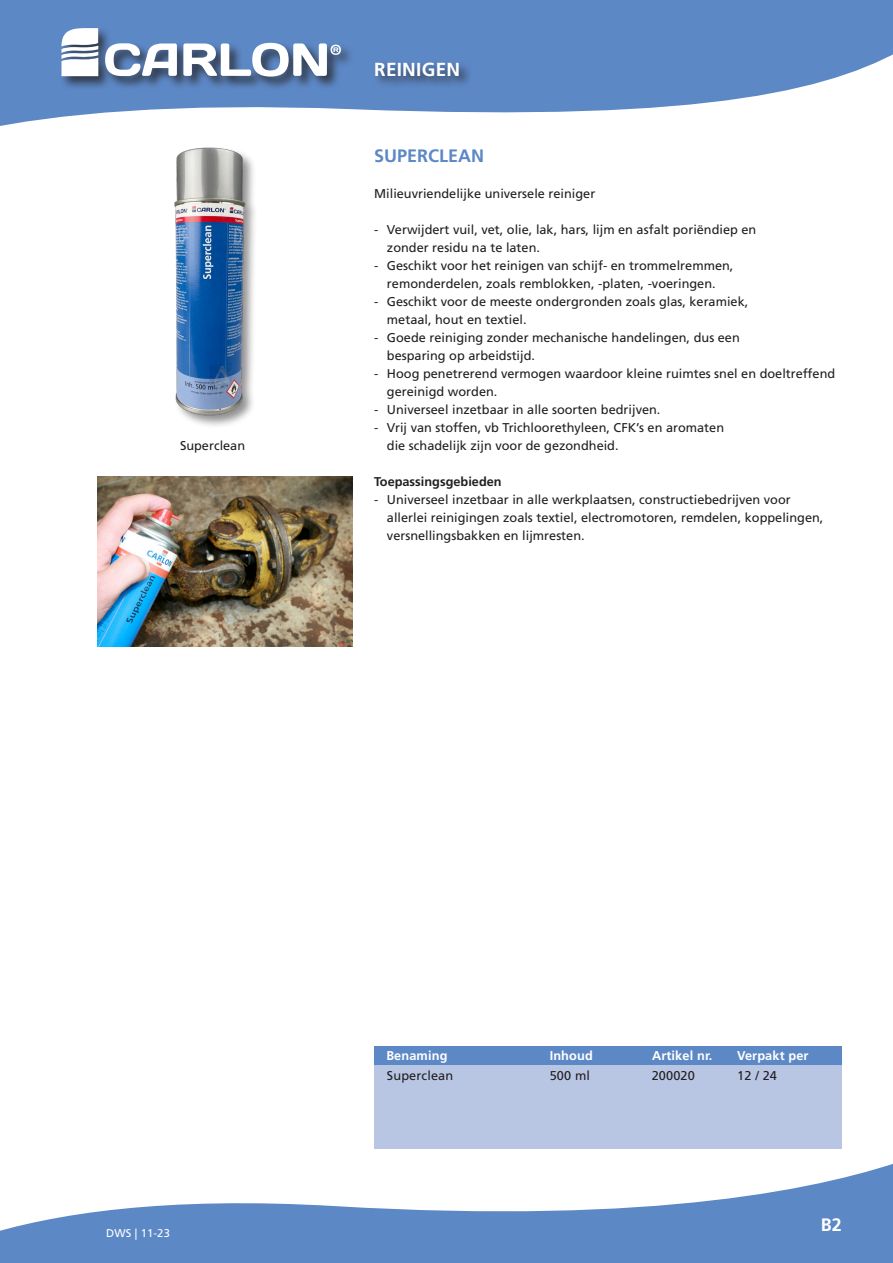
<style>
.page{position:relative;width:893px;height:1263px;background:#fff}
.page>*{position:absolute;margin:0;border:0;box-sizing:border-box;transform-origin:0 0}
.t1{font:700 18.9px "Frutiger LT Std";color:#fff}
.naam{font:700 18px "Frutiger LT Std";color:#5d88c6}
.t2{font:700 18px "Frutiger LT Std";color:#fff}
.omschrijving{font:12.75px/18px "Frutiger LT Std";color:#231f20}
.t3{font:700 12.75px "Frutiger LT Std";letter-spacing:.01em;color:#fff}
.omschrijving-2{font:700 12.75px "Frutiger LT Std";color:#231f20}
.t4{font:11.25px "Frutiger LT Std";letter-spacing:.01em;color:#fff}
</style>
<div class="page">
<svg style="left:0;top:1164px;width:893px;height:99px;fill:#5d88c6"></svg>
<svg style="left:0;top:0;width:893px;height:126px;fill:#5d88c6"></svg>
<div style="left:373px;top:60px;width:100px;height:30px;background:#231f20;opacity:.75"></div>
<div style="left:60px;top:26px;width:294px;height:65px;background:#231f20;opacity:.75"></div>
<svg style="left:105px;top:43px;width:72px;height:33px"></svg>
<svg style="left:183px;top:43px;width:158px;height:34px"></svg>
<svg style="left:61px;top:28px;width:37px;height:48px"></svg>
<img style="left:174px;top:147px;width:81px;height:279px">
<div style="left:374px;top:1046px;width:468px;height:102px;background:#b8c6e4"></div>
<div style="left:374px;top:1046px;width:468px;height:18px;background:#5d88c6"></div>
<img style="left:98px;top:476px;width:255px;height:170px">
<p class="omschrijving" style="left:180px;top:437px;width:67px">Superclean</p>
<p class="t1" style="left:374px;top:58px;width:12px">REINIGEN</p>
<p class="naam" style="left:374px;top:145px;width:112px">SUPERCLEAN</p>
<p class="omschrijving" style="left:374px;top:185px;width:223px">Milieuvriendelijke universele reiniger</p>
<p class="omschrijving" style="left:387px;top:221px;width:371px;text-indent:-13px">- Verwijdert vuil, vet, olie, lak, hars, lijm en asfalt poriëndiep en zonder residu na te laten.</p>
<p class="omschrijving" style="left:374px;top:257px;width:361px;text-align:center">- Geschikt voor het reinigen van schijf- en trommelremmen, remonderdelen, zoals remblokken, -platen, -voeringen.</p>
<p class="omschrijving" style="left:387px;top:293px;width:363px;text-indent:-13px">- Geschikt voor de meeste ondergronden zoals glas, keramiek, metaal, hout en textiel.</p>
<p class="omschrijving" style="left:387px;top:329px;width:354px;text-indent:-13px">- Goede reiniging zonder mechanische handelingen, dus een besparing op arbeidstijd.</p>
<p class="omschrijving" style="left:387px;top:365px;width:450px;text-indent:-13px">- Hoog penetrerend vermogen waardoor kleine ruimtes snel en doeltreffend gereinigd worden.</p>
<p class="omschrijving" style="left:374px;top:401px;width:288px">- Universeel inzetbaar in alle soorten bedrijven.</p>
<p class="omschrijving" style="left:387px;top:419px;width:339px;text-indent:-13px">- Vrij van stoffen, vb Trichloorethyleen, CFK’s en aromaten die schadelijk zijn voor de gezondheid.</p>
<p class="omschrijving-2" style="left:374px;top:474px;width:129px">Toepassingsgebieden</p>
<p class="omschrijving" style="left:387px;top:491px;width:438px;text-indent:-13px">- Universeel inzetbaar in alle werkplaatsen, constructiebedrijven voor allerlei reinigingen zoals textiel, electromotoren, remdelen, koppelingen, versnellingsbakken en lijmresten.</p>
<p class="t4" style="left:106px;top:1226px;width:65px">DWS | 11-23</p>
<p class="t3" style="left:386px;top:1048px;width:63px">Benaming</p>
<p class="t3" style="left:550px;top:1048px;width:45px">Inhoud</p>
<p class="t3" style="left:652px;top:1048px;width:62px">Artikel nr.</p>
<p class="t3" style="left:737px;top:1048px;width:73px">Verpakt per</p>
<p class="omschrijving" style="left:387px;top:1067px;width:68px">Superclean</p>
<p class="omschrijving" style="left:550px;top:1067px;width:42px">500 ml</p>
<p class="omschrijving" style="left:652px;top:1067px;width:45px">200020</p>
<p class="omschrijving" style="left:737px;top:1067px;width:41px">12 / 24</p>
<p class="t2" style="left:821px;top:1214px;width:23px">B2</p>
</div>
